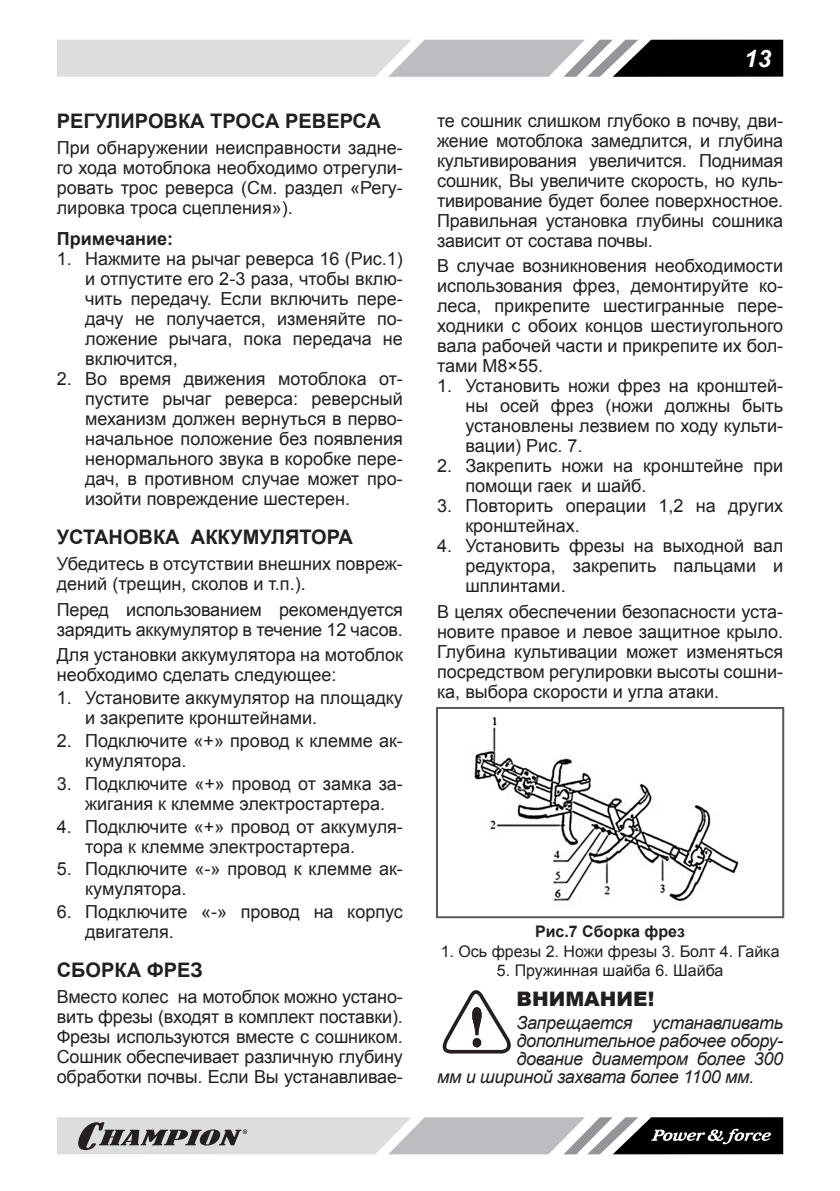
<style>
.page{position:relative;width:840px;height:1191px;background:#fff}
.page>*{position:absolute;margin:0;border:0;box-sizing:border-box;transform-origin:0 0}
.t1{font:italic 700 24px "Arial";color:#fff}
.Заголовок2{font:700 20px "Arial";color:#231f20}
.ВНИМАНИЕ{font:900 20px "Arial";color:#231f20}
.Текст_основной{font:18px/20px "Arial";color:#231f20;text-align:justify}
.Текст_список{font:18px/20px "Arial";color:#231f20}
.ВНИМАНИЕ_ТЕКСТ{font:italic 18px "Arial";letter-spacing:-.02em;color:#231f20}
.Заголовок3{font:700 18px "Arial";color:#231f20}
.рисунок_нежирный{font:16px "Arial";color:#231f20}
.РИСУНОК{font:700 16px "Arial";color:#231f20}
</style>
<div class="page">
<svg style="left:57px;top:40px;width:725px;height:37px;background:#a7a8aa"></svg>
<svg style="left:57px;top:1117px;width:725px;height:37px;background:#a1a2a3"></svg>
<img style="left:474px;top:716px;width:265px;height:186px">
<div style="left:436px;top:707px;width:347px;height:211px;border:2px solid #57585a"></div>
<svg style="left:442px;top:990px;width:69px;height:63px"></svg>
<p class="Заголовок2" style="left:57px;top:108px;width:325px">РЕГУЛИРОВКА ТРОСА РЕВЕРСА</p>
<p class="Текст_основной" style="left:57px;top:137px;width:347px">При обнаружении неисправности задне&shy;го хода мотоблока необходимо отрегули&shy;ровать трос реверса (См. раздел «Регу&shy;лировка троса сцепления»).</p>
<p class="Заголовок3" style="left:57px;top:227px;width:118px">Примечание:</p>
<p class="Текст_список" style="left:85px;top:249px;width:319px;text-align:justify;text-indent:-28px">1. Нажмите на рычаг реверса 16 (Рис.1) и отпустите его 2-3 раза, чтобы вклю&shy;чить передачу. Если включить пере&shy;дачу не получается, изменяйте по&shy;ложение рычага, пока передача не включится,</p>
<p class="Текст_список" style="left:85px;top:369px;width:319px;text-align:justify;text-indent:-28px">2. Во время движения мотоблока от&shy;пустите рычаг реверса: реверсный механизм должен вернуться в перво&shy;начальное положение без появления ненормального звука в коробке пере&shy;дач, в противном случае может про&shy;изойти повреждение шестерен.</p>
<p class="Заголовок2" style="left:57px;top:524px;width:297px">УСТАНОВКА АККУМУЛЯТОРА</p>
<p class="Текст_основной" style="left:57px;top:554px;width:347px">Убедитесь в отсутствии внешних повреж&shy;дений (трещин, сколов и т.п.).</p>
<p class="Текст_основной" style="left:57px;top:599px;width:347px">Перед использованием рекомендуется зарядить аккумулятор в течение 12 часов.</p>
<p class="Текст_основной" style="left:57px;top:645px;width:347px">Для установки аккумулятора на мотоблок необходимо сделать следующее:</p>
<p class="Текст_список" style="left:85px;top:688px;width:319px;text-indent:-28px">1. Установите аккумулятор на площадку и закрепите кронштейнами.</p>
<p class="Текст_список" style="left:85px;top:731px;width:319px;text-indent:-28px">2. Подключите «+» провод к клемме ак&shy;кумулятора.</p>
<p class="Текст_список" style="left:57px;top:773px;width:347px;text-align:center">3. Подключите «+» провод от замка за&shy;жигания к клемме электростартера.</p>
<p class="Текст_список" style="left:85px;top:816px;width:319px;text-indent:-28px">4. Подключите «+» провод от аккумуля&shy;тора к клемме электростартера.</p>
<p class="Текст_список" style="left:85px;top:859px;width:319px;text-indent:-28px">5. Подключите «-» провод к клемме ак&shy;кумулятора.</p>
<p class="Текст_список" style="left:85px;top:902px;width:319px;text-indent:-28px">6. Подключите «-» провод на корпус двигателя.</p>
<p class="Заголовок2" style="left:57px;top:957px;width:148px">СБОРКА ФРЕЗ</p>
<p class="Текст_основной" style="left:57px;top:987px;width:347px">Вместо колес на мотоблок можно устано&shy;вить фрезы (входят в комплект поставки).<br>Фрезы используются вместе с сошником.<br>Сошник обеспечивает различную глубину обработки почвы. Если Вы устанавливае-</p>
<h1 class="t1" style="left:743px;top:42px;width:28px">13</h1>
<p class="Текст_основной" style="left:437px;top:110px;width:347px">те сошник слишком глубоко в почву, дви&shy;жение мотоблока замедлится, и глубина культивирования увеличится. Поднимая сошник, Вы увеличите скорость, но куль&shy;тивирование будет более поверхностное.<br>Правильная установка глубины сошника зависит от состава почвы.</p>
<p class="Текст_основной" style="left:437px;top:256px;width:347px">В случае возникновения необходимости использования фрез, демонтируйте ко&shy;леса, прикрепите шестигранные пере&shy;ходники с обоих концов шестиугольного вала рабочей части и прикрепите их бол&shy;тами М8×55.</p>
<p class="Текст_список" style="left:465px;top:376px;width:319px;text-align:justify;text-indent:-28px">1. Установить ножи фрез на кронштей&shy;ны осей фрез (ножи должны быть установлены лезвием по ходу культи&shy;вации) Рис. 7.</p>
<p class="Текст_список" style="left:465px;top:456px;width:319px;text-indent:-28px">2. Закрепить ножи на кронштейне при помощи гаек и шайб.</p>
<p class="Текст_список" style="left:465px;top:496px;width:319px;text-indent:-28px">3. Повторить операции 1,2 на других кронштейнах.</p>
<p class="Текст_список" style="left:465px;top:536px;width:319px;text-align:justify;text-indent:-28px">4. Установить фрезы на выходной вал редуктора, закрепить пальцами и шплинтами.</p>
<p class="Текст_основной" style="left:437px;top:602px;width:347px">В целях обеспечении безопасности уста&shy;новите правое и левое защитное крыло.<br>Глубина культивации может изменяться посредством регулировки высоты сошни&shy;ка, выбора скорости и угла атаки.</p>
<p class="РИСУНОК" style="left:534px;top:921px;width:151px">Рис.7 Сборка фрез</p>
<p class="рисунок_нежирный" style="left:440px;top:940px;width:340px">1. Ось фрезы 2. Ножи фрезы 3. Болт 4. Гайка</p>
<p class="рисунок_нежирный" style="left:496px;top:959px;width:228px">5. Пружинная шайба 6. Шайба</p>
<p class="ВНИМАНИЕ" style="left:516px;top:983px;width:139px">ВНИМАНИЕ!</p>
<p class="ВНИМАНИЕ_ТЕКСТ" style="left:516px;top:1011px;width:268px">Запрещается устанавливать</p>
<p class="ВНИМАНИЕ_ТЕКСТ" style="left:516px;top:1029px;width:268px">дополнительное рабочее обору-</p>
<p class="ВНИМАНИЕ_ТЕКСТ" style="left:516px;top:1047px;width:268px">дование диаметром более 300</p>
<p class="ВНИМАНИЕ_ТЕКСТ" style="left:437px;top:1065px;width:318px">мм и шириной захвата более 1100 мм.</p>
</div>
